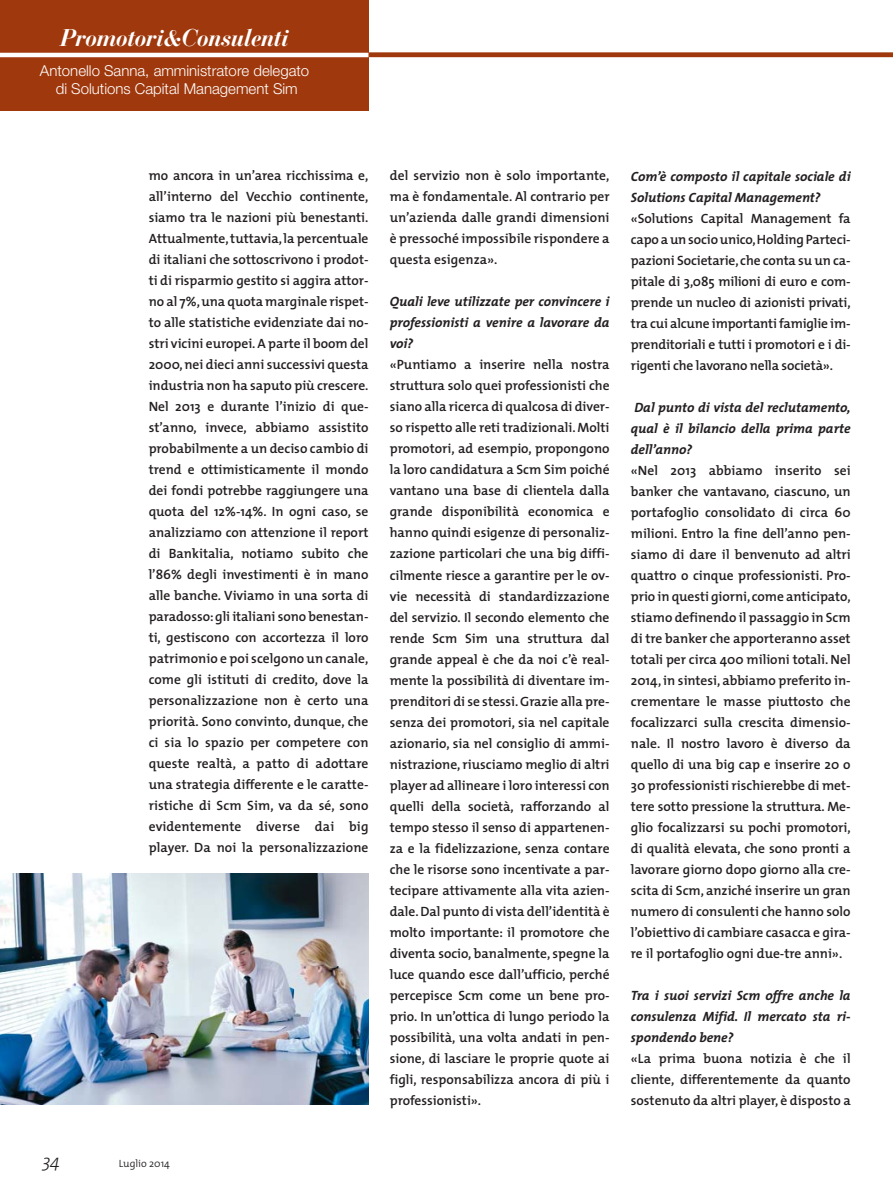
<style>
.page{position:relative;width:893px;height:1191px;background:#fff}
.page>*{position:absolute;margin:0;border:0;box-sizing:border-box;transform-origin:0 0}
.t1{font:italic 700 24px "Bauer Bodoni Std";letter-spacing:-.03em;color:#fff}
.t2{font:italic 300 18px "The Sans";color:#231f20}
.t3{font:300 15px/18px "Helvetica Neue LT Std";color:#fff;text-align:center}
.t4{font:600 13.5px/21px "The Mix";color:#231f20;text-align:justify}
.t5{font:italic 700 13.5px/21px "The Mix";color:#231f20;text-align:justify}
.t6{font:300 10.5px "The Mix";color:#231f20}
</style>
<div class="page">
<hr style="left:0;top:53px;width:892px;height:4px;background:#9f390d">
<div style="left:0;top:0;width:368px;height:111px;background:#9f390d"></div>
<hr style="left:0;top:53px;width:368px;height:4px;background:#fff">
<img style="left:0;top:873px;width:368px;height:231px">
<h1 class="t1" style="left:60px;top:28px;width:230px">Promotori&amp;Consulenti</h1>
<p class="t3" style="left:40px;top:64px;width:271px">Antonello Sanna, amministratore delegato di Solutions Capital Management Sim</p>
<p class="t4" style="left:149px;top:166px;width:221px">mo ancora in un’area ricchissima e, all’interno del Vecchio continente, siamo tra le nazioni più benestanti.<br>Attualmente, tuttavia, la percentuale di italiani che sottoscrivono i prodot&shy;ti di risparmio gestito si aggira attor&shy;no al 7%, una quota marginale rispet&shy;to alle statistiche evidenziate dai no&shy;stri vicini europei. A parte il boom del 2000, nei dieci anni successivi questa industria non ha saputo più crescere.<br>Nel 2013 e durante l’inizio di que&shy;st’anno, invece, abbiamo assistito probabilmente a un deciso cambio di trend e ottimisticamente il mondo dei fondi potrebbe raggiungere una quota del 12%-14%. In ogni caso, se analizziamo con attenzione il report di Bankitalia, notiamo subito che l’86% degli investimenti è in mano alle banche. Viviamo in una sorta di paradosso: gli italiani sono benestan&shy;ti, gestiscono con accortezza il loro patrimonio e poi scelgono un canale, come gli istituti di credito, dove la personalizzazione non è certo una priorità. Sono convinto, dunque, che ci sia lo spazio per competere con queste realtà, a patto di adottare una strategia differente e le caratte&shy;ristiche di Scm Sim, va da sé, sono evidentemente diverse dai big player. Da noi la personalizzazione</p>
<p class="t4" style="left:390px;top:167px;width:221px">del servizio non è solo importante, ma è fondamentale. Al contrario per un’azienda dalle grandi dimensioni è pressoché impossibile rispondere a questa esigenza».</p>
<p class="t5" style="left:390px;top:292px;width:221px">Quali leve utilizzate per convincere i professionisti a venire a lavorare da voi?</p>
<p class="t4" style="left:390px;top:356px;width:221px">«Puntiamo a inserire nella nostra struttura solo quei professionisti che siano alla ricerca di qualcosa di diver&shy;so rispetto alle reti tradizionali. Molti promotori, ad esempio, propongono la loro candidatura a Scm Sim poiché vantano una base di clientela dalla grande disponibilità economica e hanno quindi esigenze di personaliz&shy;zazione particolari che una big diffi&shy;cilmente riesce a garantire per le ov&shy;vie necessità di standardizzazione del servizio. Il secondo elemento che rende Scm Sim una struttura dal grande appeal è che da noi c’è real&shy;mente la possibilità di diventare im&shy;prenditori di se stessi. Grazie alla pre&shy;senza dei promotori, sia nel capitale azionario, sia nel consiglio di ammi&shy;nistrazione, riusciamo meglio di altri player ad allineare i loro interessi con quelli della società, rafforzando al tempo stesso il senso di appartenen&shy;za e la fidelizzazione, senza contare che le risorse sono incentivate a par&shy;tecipare attivamente alla vita azien&shy;dale. Dal punto di vista dell’identità è molto importante: il promotore che diventa socio, banalmente, spegne la luce quando esce dall’ufficio, perché percepisce Scm come un bene pro&shy;prio. In un’ottica di lungo periodo la possibilità, una volta andati in pen&shy;sione, di lasciare le proprie quote ai figli, responsabilizza ancora di più i professionisti».</p>
<h2 class="t2" style="left:42px;top:1154px;width:19px">34</h2>
<p class="t6" style="left:119px;top:1158px;width:52px">Luglio 2014</p>
<p class="t5" style="left:631px;top:166px;width:221px">Com’è composto il capitale sociale di<br>Solutions Capital Management?</p>
<p class="t4" style="left:631px;top:209px;width:221px">«Solutions Capital Management fa capo a un socio unico,Holding Parteci&shy;pazioni Societarie, che conta su un ca&shy;pitale di 3,085 milioni di euro e com&shy;prende un nucleo di azionisti privati, tra cui alcune importanti famiglie im&shy;prenditoriali e tutti i promotori e i di&shy;rigenti che lavorano nella società».</p>
<p class="t5" style="left:631px;top:397px;width:221px">Dal punto di vista del reclutamento, qual è il bilancio della prima parte dell’anno?</p>
<p class="t4" style="left:631px;top:461px;width:221px">«Nel 2013 abbiamo inserito sei banker che vantavano, ciascuno, un portafoglio consolidato di circa 60 milioni. Entro la fine dell’anno pen&shy;siamo di dare il benvenuto ad altri quattro o cinque professionisti. Pro&shy;prio in questi giorni, come anticipato, stiamo definendo il passaggio in Scm di tre banker che apporteranno asset totali per circa 400 milioni totali. Nel 2014, in sintesi, abbiamo preferito in&shy;crementare le masse piuttosto che focalizzarci sulla crescita dimensio&shy;nale. Il nostro lavoro è diverso da quello di una big cap e inserire 20 o 30 professionisti rischierebbe di met&shy;tere sotto pressione la struttura. Me&shy;glio focalizzarsi su pochi promotori, di qualità elevata, che sono pronti a lavorare giorno dopo giorno alla cre&shy;scita di Scm, anziché inserire un gran numero di consulenti che hanno solo l’obiettivo di cambiare casacca e gira&shy;re il portafoglio ogni due-tre anni».</p>
<p class="t5" style="left:631px;top:985px;width:221px">Tra i suoi servizi Scm offre anche la consulenza Mifid. Il mercato sta ri&shy;spondendo bene?</p>
<p class="t4" style="left:631px;top:1049px;width:221px">«La prima buona notizia è che il cliente, differentemente da quanto sostenuto da altri player, è disposto a</p>
</div>
